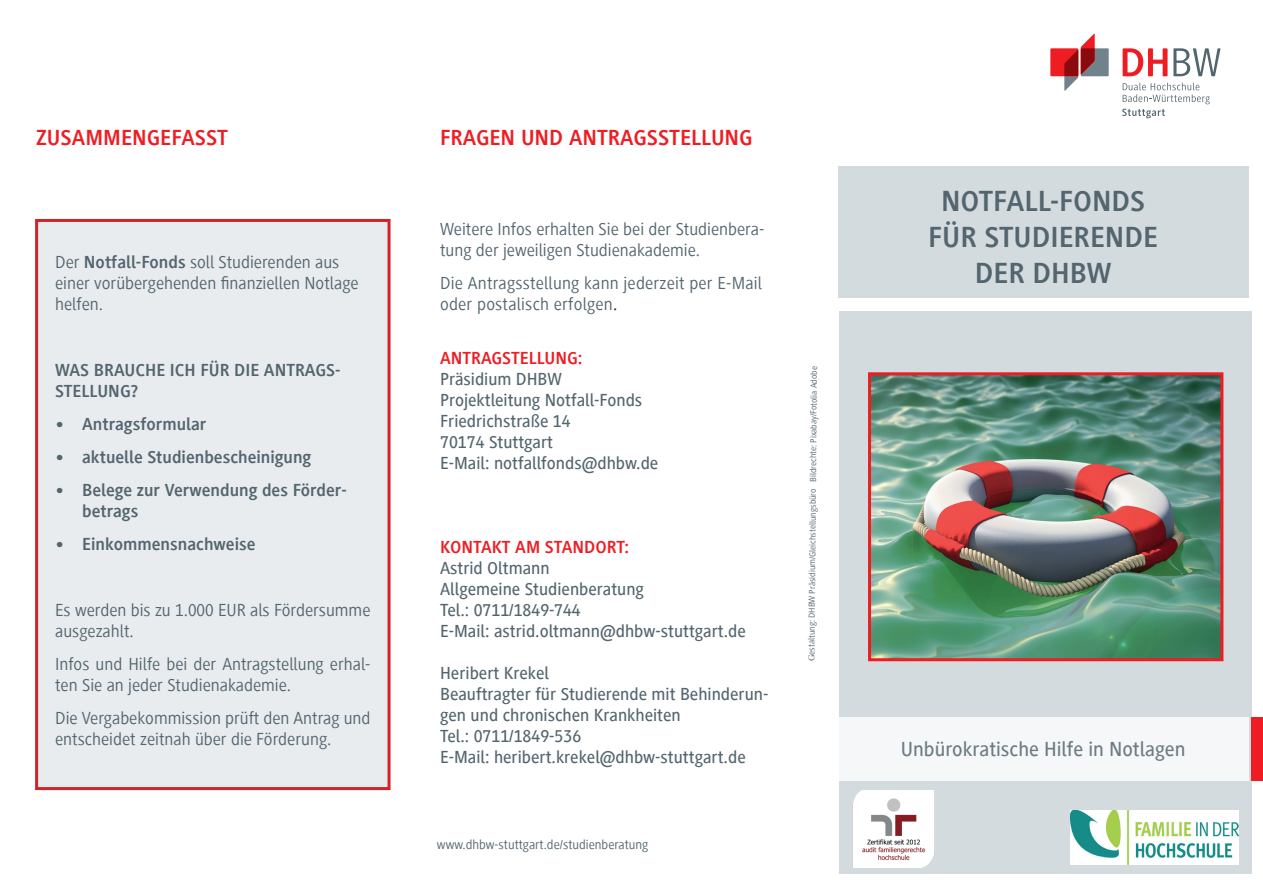
<style>
.page{position:relative;width:1263px;height:893px;background:#fff}
.page>*{position:absolute;margin:0;border:0;box-sizing:border-box;transform-origin:0 0}
.t1{font:700 30px/36px "Generis Sans Com";color:#53656e;text-align:center}
.t2{font:700 22.5px "Generis Sans Com";color:#ee1d23}
.t3{font:500 21px "Generis Sans Com";color:#53656e}
.t4{font:18px/21px "Generis Sans Com";color:#53656e}
.t5{font:500 18px/21px "Generis Sans Com";color:#53656e}
.t6{font:700 18px/21px "Generis Sans Com";color:#53656e}
.t7{font:700 18px "Generis Sans Com";color:#ee1d23}
.t8{font:13.5px "Generis Sans Com";color:#53656e}
.t9{font:9px "Generis Sans Com";color:#53656e}
.s1{font-weight:700}
.s2{color:#231f20}
.s3{font-family:"Minion Pro"}
</style>
<div class="page">
<div style="left:838px;top:166px;width:410px;height:132px;background:#d4dbdf"></div>
<div style="left:1050px;top:48px;width:28px;height:28px;background:#ee1d23"></div>
<svg style="left:1064px;top:34px;width:45px;height:57px"></svg>
<svg style="left:1122px;top:48px;width:45px;height:28px"></svg>
<svg style="left:1173px;top:48px;width:47px;height:28px"></svg>
<svg style="left:1122px;top:83px;width:88px;height:35px"></svg>
<div style="left:839px;top:311px;width:413px;height:563px;background:#d4dbdf"></div>
<div style="left:1252px;top:718px;width:11px;height:63px;background:#ee1d23"></div>
<div style="left:838px;top:718px;width:410px;height:63px;background:#f6f7f8"></div>
<div style="left:37px;top:220px;width:352px;height:569px;background:#e9ecef"></div>
<div style="left:35px;top:219px;width:355px;height:571px;border:3px solid #d1232a"></div>
<img style="left:853px;top:790px;width:82px;height:77px">
<img style="left:872px;top:376px;width:347px;height:281px">
<div style="left:868px;top:372px;width:355px;height:289px;border:3px solid #ee1d23"></div>
<img style="left:1070px;top:811px;width:169px;height:53px">
<p class="t2" style="left:36px;top:125px;width:193px">ZUSAMMENGEFASST</p>
<p class="t2" style="left:440px;top:125px;width:314px">FRAGEN UND ANTRAGSSTELLUNG</p>
<p class="t4" style="left:55px;top:252px;width:305px">Der <span class="s1">Notfall-Fonds</span> soll Studierenden aus einer vorübergehenden finanziellen Notlage helfen.</p>
<p class="t6" style="left:55px;top:360px;width:287px">WAS BRAUCHE ICH FÜR DIE ANTRAGS-<br>STELLUNG?</p>
<p class="t6" style="left:55px;top:414px;width:153px">• Antragsformular</p>
<p class="t6" style="left:55px;top:447px;width:258px">• aktuelle Studienbescheinigung</p>
<p class="t6" style="left:82px;top:480px;width:266px;text-indent:-27px">• Belege zur Verwendung des Förder&shy;betrags</p>
<p class="t6" style="left:55px;top:534px;width:202px">• Einkommensnachweise</p>
<p class="t4" style="left:55px;top:600px;width:317px">Es werden bis zu 1.000 EUR als Fördersumme ausgezahlt.</p>
<p class="t4" style="left:55px;top:654px;width:317px">Infos und Hilfe bei der Antragstellung erhal&shy;ten Sie an jeder Studienakademie.</p>
<p class="t4" style="left:55px;top:708px;width:317px">Die Vergabekommission prüft den Antrag und entscheidet zeitnah über die Förderung.</p>
<p class="t4" style="left:440px;top:219px;width:326px">Weitere Infos erhalten Sie bei der Studienbera&shy;tung der jeweiligen Studienakademie.</p>
<p class="t4" style="left:440px;top:273px;width:323px">Die Antragsstellung kann jederzeit per E-Mail oder postalisch erfolgen<span class="s2">.</span></p>
<p class="t7" style="left:440px;top:348px;width:144px">ANTRAGSTELLUNG:</p>
<p class="t5" style="left:440px;top:369px;width:220px">Präsidium DHBW<br>Projektleitung Notfall-Fonds<br>Friedrichstraße 14<br>70174 Stuttgart<br>E-Mail: notfallfonds@dhbw.de</p>
<p class="t7" style="left:440px;top:537px;width:190px">KONTAKT AM STANDORT:</p>
<p class="t5" style="left:440px;top:558px;width:307px">Astrid Oltmann<br>Allgemeine Studienberatung<br>Tel.: 0711/1849-744<br>E-Mail: astrid.oltmann@dhbw-stuttgart.de</p>
<p class="t5" style="left:440px;top:663px;width:330px">Heribert Krekel<br>Beauftragter für Studierende mit Behinderun&shy;gen und chronischen Krankheiten<br>Tel.: 0711/1849-536<br>E-Mail: heribert.krekel@dhbw-stuttgart.de</p>
<p class="t8" style="left:437px;top:837px;width:213px">www.dhbw-stuttgart.de/studienberatung</p>
<p class="t9" style="left:805px;top:661px;width:297px;rotate:-89deg"><span class="s3">G</span>estaltung: DHBW Präsidium/Gleichstellungsbüro Bildrechte: Pixabay/Fotolia Adobe</p>
<h1 class="t1" style="left:928px;top:183px;width:231px">NOTFALL-FONDS<br>FÜR STUDIERENDE<br>DER DHBW</h1>
<p class="t3" style="left:901px;top:737px;width:286px">Unbürokratische Hilfe in Notlagen</p>
</div>
